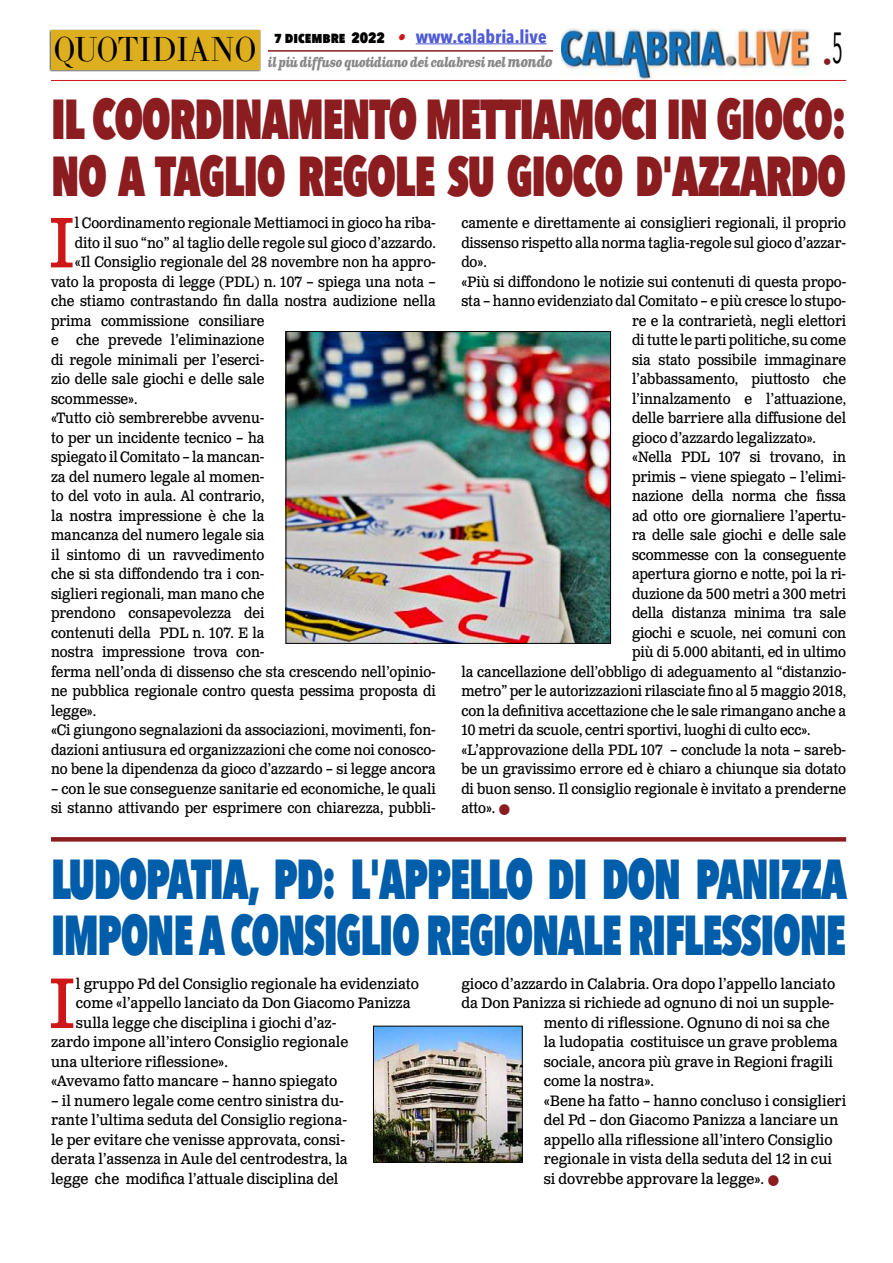
<style>
.page{position:relative;width:893px;height:1263px;background:#fff}
.page>*{position:absolute;margin:0;border:0;box-sizing:border-box;transform-origin:0 0}
.t1{font:71.25px "Clarendon Text Pro";color:#cd1719;scale:.9 1}
.t2{font:71.25px "Clarendon Text Pro";color:#cd1719;scale:.93 1}
.t3{font:800 56.1px/55.5px "Avenir Next Condensed";letter-spacing:-.03em;color:#005da9;scale:.78 1}
.t4{font:800 56.1px/57px "Avenir Next Condensed";letter-spacing:-.03em;color:#8b1c1f;scale:.81 1}
.t5{font:34.2px "LTC Bodoni 175 Pro";color:#000;scale:.88 1}
.t6{font:700 18px "Avenir Next Condensed";color:#4f5cd6}
.t7{font:18px "Avenir Next Condensed";color:#8b1c1f}
.t8{font:15px/19.5px "Clarendon Text Pro";letter-spacing:-.005em;color:#000;scale:.9 1}
.t9{font:15px/19.5px "Clarendon Text Pro";letter-spacing:-.005em;color:#000;scale:.93 1}
.t10{font:italic 700 13.5px "Clarendon Text Pro";letter-spacing:-.05em;color:#878787;scale:.79 1}
.s1{font-weight:800;font-size:15px;color:#000}
.s2{font-family:"Clarendon Text Pro";font-style:italic;font-size:16.5px;color:#ca181a}
.s3{font-size:15px}
</style>
<div class="page">
<img style="left:561px;top:28px;width:251px;height:52px">
<hr style="left:51px;top:80px;width:795px;height:1px;background:#cd1719">
<div style="left:49px;top:29px;width:212px;height:43px;background:#000;opacity:.75"></div>
<div style="left:51px;top:31px;width:208px;height:39px;background:#ddae1e"></div>
<hr style="left:416px;top:43px;width:131px;height:1px;background:#4f5cd6">
<hr style="left:268px;top:50px;width:285px;height:2px;background:#8b1c1f">
<img style="left:288px;top:333px;width:321px;height:309px">
<div style="left:286px;top:331px;width:325px;height:313px;border:1px solid #000"></div>
<div style="left:51px;top:837px;width:795px;height:5px;background:#8b1c1f"></div>
<img style="left:375px;top:1028px;width:145px;height:132px">
<div style="left:373px;top:1026px;width:149px;height:136px;border:1px solid #000"></div>
<p class="t6" style="left:274px;top:25px;width:274px"><span class="s1">7 dicembre 2022</span> <span class="s2">•</span> www.calabria.live</p>
<p class="t10" style="left:268px;top:53px;width:362px">il più diffuso quotidiano dei calabresi nel <span class="s3">mondo</span></p>
<p class="t7" style="left:823px;top:46px;width:22px">•<sup>5</sup></p>
<h2 class="t4" style="left:51px;top:90px;width:983px">IL COORDINAMENTO METTIAMOCI IN GIOCO:<br>NO A TAGLIO REGOLE SU GIOCO D'AZZARDO</h2>
<h1 class="t1" style="left:49px;top:200px;width:31px">I</h1>
<p class="t8" style="left:75px;top:214px;width:403px">l Coordinamento regionale Mettiamoci in gioco ha riba-</p>
<h3 class="t5" style="left:54px;top:27px;width:232px">QUOTIDIANO</h3>
<p class="t8" style="left:461px;top:214px;width:429px">camente e direttamente ai consiglieri regionali, il proprio</p>
<p class="t8" style="left:461px;top:234px;width:429px">dissenso rispetto alla norma taglia-regole sul gioco d’azzar-</p>
<p class="t8" style="left:461px;top:253px;width:30px">do».</p>
<p class="t8" style="left:461px;top:273px;width:429px">«Più si diffondono le notizie sui contenuti di questa propo-</p>
<p class="t8" style="left:461px;top:292px;width:429px">sta – hanno evidenziato dal Comitato – e più cresce lo stupo-</p>
<p class="t8" style="left:632px;top:312px;width:239px">re e la contrarietà, negli elettori</p>
<p class="t8" style="left:632px;top:331px;width:239px">di tutte le parti politiche, su come</p>
<p class="t8" style="left:632px;top:351px;width:239px">sia stato possibile immaginare</p>
<p class="t8" style="left:632px;top:370px;width:240px">l’abbassamento, piuttosto che</p>
<p class="t8" style="left:632px;top:390px;width:239px">l’innalzamento e l’attuazione,</p>
<p class="t8" style="left:632px;top:409px;width:239px">delle barriere alla diffusione del</p>
<p class="t8" style="left:632px;top:429px;width:206px">gioco d’azzardo legalizzato».</p>
<p class="t8" style="left:632px;top:448px;width:239px">«Nella PDL 107 si trovano, in</p>
<p class="t8" style="left:632px;top:468px;width:239px">primis – viene spiegato – l’elimi-</p>
<p class="t8" style="left:632px;top:487px;width:239px">nazione della norma che fissa</p>
<p class="t8" style="left:632px;top:507px;width:240px">ad otto ore giornaliere l’apertu-</p>
<p class="t8" style="left:632px;top:526px;width:240px">ra delle sale giochi e delle sale</p>
<p class="t8" style="left:632px;top:546px;width:239px">scommesse con la conseguente</p>
<p class="t8" style="left:632px;top:565px;width:240px">apertura giorno e notte, poi la ri-</p>
<p class="t8" style="left:632px;top:585px;width:239px">duzione da 500 metri a 300 metri</p>
<p class="t8" style="left:632px;top:604px;width:240px">della distanza minima tra sale</p>
<p class="t8" style="left:632px;top:624px;width:239px">giochi e scuole, nei comuni con</p>
<p class="t8" style="left:632px;top:643px;width:239px">più di 5.000 abitanti, ed in ultimo</p>
<p class="t8" style="left:461px;top:663px;width:429px">la cancellazione dell’obbligo di adeguamento al “distanzio-</p>
<p class="t8" style="left:461px;top:682px;width:429px">metro” per le autorizzazioni rilasciate fino al 5 maggio 2018,</p>
<p class="t8" style="left:461px;top:702px;width:429px">con la definitiva accettazione che le sale rimangano anche a</p>
<p class="t8" style="left:461px;top:721px;width:390px">10 metri da scuole, centri sportivi, luoghi di culto ecc».</p>
<p class="t8" style="left:461px;top:741px;width:429px">«L’approvazione della PDL 107 – conclude la nota – sareb-</p>
<p class="t8" style="left:461px;top:760px;width:429px">be un gravissimo errore ed è chiaro a chiunque sia dotato</p>
<p class="t8" style="left:461px;top:780px;width:429px">di buon senso. Il consiglio regionale è invitato a prenderne</p>
<p class="t8" style="left:461px;top:799px;width:39px">atto».</p>
<p class="t8" style="left:75px;top:234px;width:403px">dito il suo “no” al taglio delle regole sul gioco d’azzardo.</p>
<p class="t8" style="left:75px;top:253px;width:403px">«Il Consiglio regionale del 28 novembre non ha appro-</p>
<p class="t8" style="left:51px;top:273px;width:429px">vato la proposta di legge (PDL) n. 107 – spiega una nota –</p>
<p class="t8" style="left:51px;top:292px;width:429px">che stiamo contrastando fin dalla nostra audizione nella</p>
<p class="t8" style="left:51px;top:312px;width:239px">prima commissione consiliare</p>
<p class="t8" style="left:51px;top:331px;width:239px">e che prevede l’eliminazione</p>
<p class="t8" style="left:51px;top:351px;width:239px">di regole minimali per l’eserci-</p>
<p class="t8" style="left:51px;top:370px;width:239px">zio delle sale giochi e delle sale</p>
<p class="t8" style="left:51px;top:390px;width:97px">scommesse».</p>
<p class="t8" style="left:51px;top:409px;width:239px">«Tutto ciò sembrerebbe avvenu-</p>
<p class="t8" style="left:51px;top:429px;width:239px">to per un incidente tecnico – ha</p>
<p class="t8" style="left:51px;top:448px;width:239px">spiegato il Comitato – la mancan-</p>
<p class="t8" style="left:51px;top:468px;width:239px">za del numero legale al momen-</p>
<p class="t8" style="left:51px;top:487px;width:239px">to del voto in aula. Al contrario,</p>
<p class="t8" style="left:51px;top:507px;width:239px">la nostra impressione è che la</p>
<p class="t8" style="left:51px;top:526px;width:239px">mancanza del numero legale sia</p>
<p class="t8" style="left:51px;top:546px;width:239px">il sintomo di un ravvedimento</p>
<p class="t8" style="left:51px;top:565px;width:239px">che si sta diffondendo tra i con-</p>
<p class="t8" style="left:51px;top:585px;width:239px">siglieri regionali, man mano che</p>
<p class="t8" style="left:51px;top:604px;width:239px">prendono consapevolezza dei</p>
<p class="t8" style="left:51px;top:624px;width:239px">contenuti della PDL n. 107. E la</p>
<p class="t8" style="left:51px;top:643px;width:239px">nostra impressione trova con-</p>
<p class="t8" style="left:51px;top:663px;width:429px">ferma nell’onda di dissenso che sta crescendo nell’opinio-</p>
<p class="t8" style="left:51px;top:682px;width:429px">ne pubblica regionale contro questa pessima proposta di</p>
<p class="t8" style="left:51px;top:702px;width:52px">legge».</p>
<p class="t8" style="left:51px;top:721px;width:429px">«Ci giungono segnalazioni da associazioni, movimenti, fon-</p>
<p class="t8" style="left:51px;top:741px;width:429px">dazioni antiusura ed organizzazioni che come noi conosco-</p>
<p class="t8" style="left:51px;top:760px;width:429px">no bene la dipendenza da gioco d’azzardo – si legge ancora</p>
<p class="t8" style="left:51px;top:780px;width:429px">– con le sue conseguenze sanitarie ed economiche, le quali si stanno attivando per esprimere con chiarezza, pubbli-</p>
<h2 class="t3" style="left:51px;top:851px;width:1022px">LUDOPATIA, PD: L'APPELLO DI DON PANIZZA<br>IMPONE A CONSIGLIO REGIONALE RIFLESSIONE</h2>
<h1 class="t2" style="left:48px;top:960px;width:31px">I</h1>
<p class="t9" style="left:76px;top:975px;width:371px">l gruppo Pd del Consiglio regionale ha evidenziato</p>
<p class="t9" style="left:461px;top:975px;width:403px">gioco d’azzardo in Calabria. Ora dopo l’appello lanciato</p>
<p class="t9" style="left:461px;top:994px;width:402px">da Don Panizza si richiede ad ognuno di noi un supple-</p>
<p class="t9" style="left:544px;top:1014px;width:309px">mento di riflessione. Ognuno di noi sa che</p>
<p class="t9" style="left:544px;top:1033px;width:318px">la ludopatia costituisce un grave problema</p>
<p class="t9" style="left:544px;top:1053px;width:313px">sociale, ancora più grave in Regioni fragili</p>
<p class="t9" style="left:544px;top:1072px;width:120px">come la nostra».</p>
<p class="t9" style="left:544px;top:1092px;width:327px">«Bene ha fatto – hanno concluso i consiglieri</p>
<p class="t9" style="left:544px;top:1111px;width:318px">del Pd – don Giacomo Panizza a lanciare un</p>
<p class="t9" style="left:544px;top:1131px;width:312px">appello alla riflessione all’intero Consiglio</p>
<p class="t9" style="left:544px;top:1150px;width:312px">regionale in vista della seduta del 12 in cui</p>
<p class="t9" style="left:544px;top:1170px;width:238px">si dovrebbe approvare la legge».</p>
<p class="t9" style="left:76px;top:994px;width:361px">come «l’appello lanciato da Don Giacomo Panizza</p>
<p class="t9" style="left:76px;top:1014px;width:282px">sulla legge che disciplina i giochi d’az-</p>
<p class="t9" style="left:51px;top:1033px;width:321px">zardo impone all’intero Consiglio regionale</p>
<p class="t9" style="left:51px;top:1053px;width:192px">una ulteriore riflessione».</p>
<p class="t9" style="left:51px;top:1072px;width:309px">«Avevamo fatto mancare – hanno spiegato</p>
<p class="t9" style="left:51px;top:1092px;width:321px">– il numero legale come centro sinistra du&shy;rante l’ultima seduta del Consiglio regiona&shy;le per evitare che venisse approvata, consi&shy;derata l’assenza in Aule del centrodestra, la legge che modifica l’attuale disciplina del</p>
</div>
